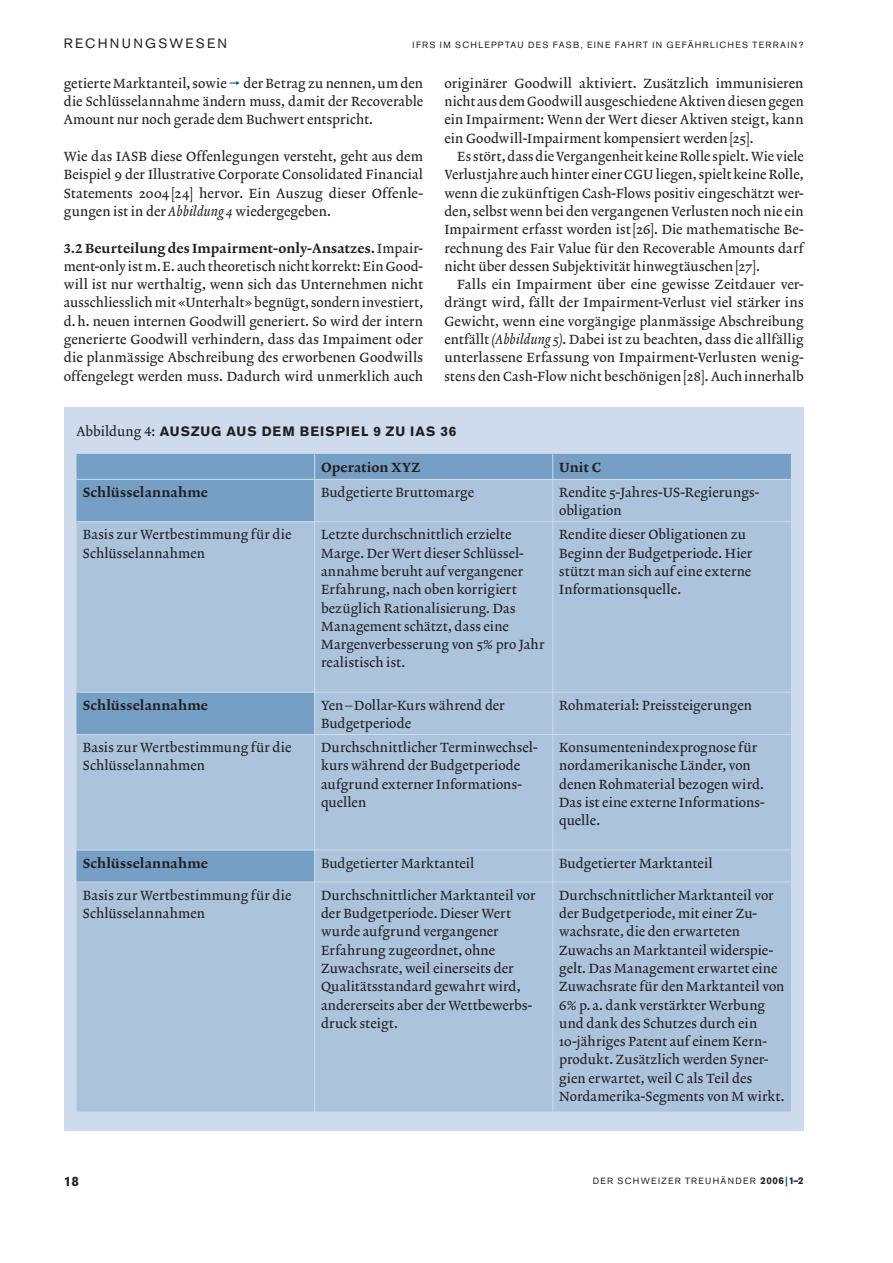
<style>
.page{position:relative;width:893px;height:1263px;background:#fff}
.page>*{position:absolute;margin:0;border:0;box-sizing:border-box;transform-origin:0 0}
.t1{font:13.5px/18.3px "Lexicon No 2 A Roman Txt";letter-spacing:.01em;color:#231f20}
.t2{font:13.5px "Lexicon No 2 D Roman Txt";letter-spacing:.015em;color:#231f20}
.t3{font:13.5px "Lexicon No 2 D Roman Tab";letter-spacing:.015em;color:#231f20}
.t4{font:700 13.5px "Akzidenz Grotesk BE";letter-spacing:.075em;color:#231f20}
.t5{font:13.5px "Akzidenz Grotesk BE";letter-spacing:.165em;color:#231f20}
.t6{font:9px "Akzidenz Grotesk BE";letter-spacing:.145em;color:#231f20}
.s1{font-family:"Lexicon No 2 A Italic Txt"}
.s2{font-family:"Lexicon No 2 A Roman Txt"}
.s3{font-family:"Lexicon No 2 A Roman Tab";font-weight:400}
.s4{font-weight:700;font-size:9.75px}
.s5{font-weight:700;font-size:9.75px;color:#005a91}
</style>
<div class="page">
<div style="left:64px;top:408px;width:740px;height:723px;background:#cddbec"></div>
<div style="left:77px;top:454px;width:714px;height:25px;background:#769fc5"></div>
<div style="left:77px;top:480px;width:714px;height:632px;background:#acc3dc"></div>
<svg style="left:314px;top:454px;width:1px;height:25px"></svg>
<svg style="left:552px;top:454px;width:1px;height:25px"></svg>
<hr style="left:314px;top:480px;width:1px;height:41px;background:#cddbec">
<hr style="left:552px;top:480px;width:1px;height:41px;background:#cddbec">
<hr style="left:77px;top:521px;width:476px;height:1px;background:#cddbec">
<hr style="left:314px;top:522px;width:1px;height:170px;background:#cddbec">
<hr style="left:553px;top:521px;width:238px;height:1px;background:#cddbec">
<hr style="left:552px;top:522px;width:1px;height:170px;background:#cddbec">
<hr style="left:77px;top:692px;width:476px;height:1px;background:#cddbec">
<hr style="left:314px;top:692px;width:1px;height:42px;background:#cddbec">
<hr style="left:553px;top:692px;width:238px;height:1px;background:#cddbec">
<hr style="left:552px;top:692px;width:1px;height:42px;background:#cddbec">
<hr style="left:77px;top:734px;width:476px;height:1px;background:#cddbec">
<hr style="left:314px;top:735px;width:1px;height:115px;background:#cddbec">
<hr style="left:553px;top:734px;width:238px;height:1px;background:#cddbec">
<hr style="left:552px;top:735px;width:1px;height:115px;background:#cddbec">
<hr style="left:77px;top:850px;width:476px;height:1px;background:#cddbec">
<hr style="left:314px;top:850px;width:1px;height:32px;background:#cddbec">
<hr style="left:553px;top:850px;width:238px;height:1px;background:#cddbec">
<hr style="left:552px;top:850px;width:1px;height:32px;background:#cddbec">
<hr style="left:77px;top:882px;width:476px;height:1px;background:#cddbec">
<hr style="left:314px;top:882px;width:1px;height:230px;background:#cddbec">
<hr style="left:553px;top:882px;width:238px;height:1px;background:#cddbec">
<hr style="left:552px;top:882px;width:1px;height:230px;background:#cddbec">
<p class="t5" style="left:64px;top:38px;width:165px">RECHNUNGSWESEN</p>
<p class="t6" style="left:413px;top:41px;width:393px">IFRS IM SCHLEPPTAU DES FASB, EINE FAHRT IN GEFÄHRLICHES TERRAIN?</p>
<p class="t1" style="left:64px;top:75px;width:361px;text-align:justify;text-indent:180px">der Betrag zu nennen, um den die Schlüsselannahme ändern muss, damit der Recoverable Amount nur noch gerade dem Buchwert entspricht.</p>
<p class="t1" style="left:64px;top:148px;width:361px;text-align:justify">Wie das IASB diese Offenlegungen versteht, geht aus dem Beispiel 9 der Illustrative Corporate Consolidated Financial Statements 2004 [24] hervor. Ein Auszug dieser Offenle&shy;gungen ist in der <span class="s1">Abbildung 4</span> wiedergegeben.</p>
<p class="t3" style="left:64px;top:242px;width:361px">3.2 Beurteilung des Impairment-only-Ansatzes. <span class="s2">Impair-</span></p>
<p class="t1" style="left:64px;top:258px;width:361px;text-align:justify">ment-only ist m. E. auch theoretisch nicht korrekt: Ein Good&shy;will ist nur werthaltig, wenn sich das Unternehmen nicht ausschliesslich mit «Unterhalt» begnügt, sondern investiert, d. h. neuen internen Goodwill generiert. So wird der intern generierte Goodwill verhindern, dass das Impaiment oder die planmässige Abschreibung des erworbenen Goodwills offengelegt werden muss. Dadurch wird unmerklich auch</p>
<p class="t1" style="left:64px;top:75px;width:164px">getierte Marktanteil, sowie</p>
<p class="t1" style="left:444px;top:75px;width:361px;text-align:justify">originärer Goodwill aktiviert. Zusätzlich immunisieren nicht aus dem Goodwill ausgeschiedene Aktiven diesen gegen ein Impairment: Wenn der Wert dieser Aktiven steigt, kann ein Goodwill-Impairment kompensiert werden [25].</p>
<p class="t1" style="left:444px;top:148px;width:361px;text-align:justify;text-indent:13px">Es stört, dass die Vergangenheit keine Rolle spielt. Wie viele Verlustjahre auch hinter einer CGU liegen, spielt keine Rolle, wenn die zukünftigen Cash-Flows positiv eingeschätzt wer&shy;den, selbst wenn bei den vergangenen Verlusten noch nie ein Impairment erfasst worden ist [26]. Die mathematische Be&shy;rechnung des Fair Value für den Recoverable Amounts darf nicht über dessen Subjektivität hinwegtäuschen [27].</p>
<p class="t1" style="left:444px;top:277px;width:361px;text-align:justify;text-indent:13px">Falls ein Impairment über eine gewisse Zeitdauer ver&shy;drängt wird, fällt der Impairment-Verlust viel stärker ins Gewicht, wenn eine vorgängige planmässige Abschreibung entfällt <span class="s1">(Abbildung 5)</span>. Dabei ist zu beachten, dass die allfällig unterlassene Erfassung von Impairment-Verlusten wenig&shy;stens den Cash-Flow nicht beschönigen [28]. Auch innerhalb</p>
<p class="t4" style="left:77px;top:426px;width:381px"><span class="s3">Abbildung 4:</span> AUSZUG AUS DEM BEISPIEL 9 ZU IAS 36</p>
<p class="t2" style="left:321px;top:460px;width:101px">Operation XYZ</p>
<p class="t2" style="left:559px;top:460px;width:43px">Unit C</p>
<p class="t2" style="left:83px;top:486px;width:126px">Schlüsselannahme</p>
<p class="t1" style="left:321px;top:484px;width:155px">Budgetierte Bruttomarge</p>
<p class="t1" style="left:559px;top:484px;width:202px">Rendite 5-Jahres-US-Regierungs&shy;obligation</p>
<p class="t1" style="left:83px;top:527px;width:210px">Basis zur Wertbestimmung für die<br>Schlüsselannahmen</p>
<p class="t1" style="left:321px;top:527px;width:225px">Letzte durchschnittlich erzielte<br>Marge. Der Wert dieser Schlüssel&shy;annahme beruht auf vergangener<br>Erfahrung, nach oben korrigiert bezüglich Rationalisierung. Das<br>Management schätzt, dass eine<br>Margenverbesserung von 5% pro Jahr realistisch ist.</p>
<p class="t1" style="left:559px;top:527px;width:195px">Rendite dieser Obligationen zu<br>Beginn der Budgetperiode. Hier stützt man sich auf eine externe<br>Informationsquelle.</p>
<p class="t2" style="left:83px;top:699px;width:126px">Schlüsselannahme</p>
<p class="t1" style="left:321px;top:697px;width:185px">Yen – Dollar-Kurs während der<br>Budgetperiode</p>
<p class="t1" style="left:559px;top:697px;width:194px">Rohmaterial: Preissteigerungen</p>
<p class="t1" style="left:83px;top:739px;width:210px">Basis zur Wertbestimmung für die<br>Schlüsselannahmen</p>
<p class="t1" style="left:321px;top:739px;width:218px">Durchschnittlicher Terminwechsel&shy;kurs während der Budgetperiode aufgrund externer Informations&shy;quellen</p>
<p class="t1" style="left:559px;top:739px;width:207px">Konsumentenindexprognose für nordamerikanische Länder, von denen Rohmaterial bezogen wird.<br>Das ist eine externe Informations&shy;quelle.</p>
<p class="t2" style="left:83px;top:857px;width:126px">Schlüsselannahme</p>
<p class="t1" style="left:321px;top:855px;width:155px">Budgetierter Marktanteil</p>
<p class="t1" style="left:559px;top:855px;width:155px">Budgetierter Marktanteil</p>
<p class="t1" style="left:83px;top:887px;width:210px">Basis zur Wertbestimmung für die<br>Schlüsselannahmen</p>
<p class="t1" style="left:321px;top:887px;width:216px">Durchschnittlicher Marktanteil vor der Budgetperiode. Dieser Wert wurde aufgrund vergangener<br>Erfahrung zugeordnet, ohne<br>Zuwachsrate, weil einerseits der<br>Qualitätsstandard gewahrt wird, andererseits aber der Wettbewerbs&shy;druck steigt.</p>
<p class="t1" style="left:559px;top:887px;width:227px">Durchschnittlicher Marktanteil vor der Budgetperiode, mit einer Zu - wachsrate, die den erwarteten Zuwachs an Marktanteil widerspie&shy;gelt. Das Management erwartet eine Zuwachsrate für den Marktanteil von 6% p. a. dank verstärkter Werbung und dank des Schutzes durch ein 10-jähriges Patent auf einem Kern&shy;produkt. Zusätzlich werden Syner&shy;gien erwartet, weil C als Teil des Nordamerika-Segments von M wirkt.</p>
<p class="t4" style="left:64px;top:1176px;width:17px">18</p>
<p class="t6" style="left:593px;top:1177px;width:212px">DER SCHWEIZER TREUHÄNDER <span class="s4">2006</span> <span class="s5">|</span> <span class="s4">1–2</span></p>
</div>
